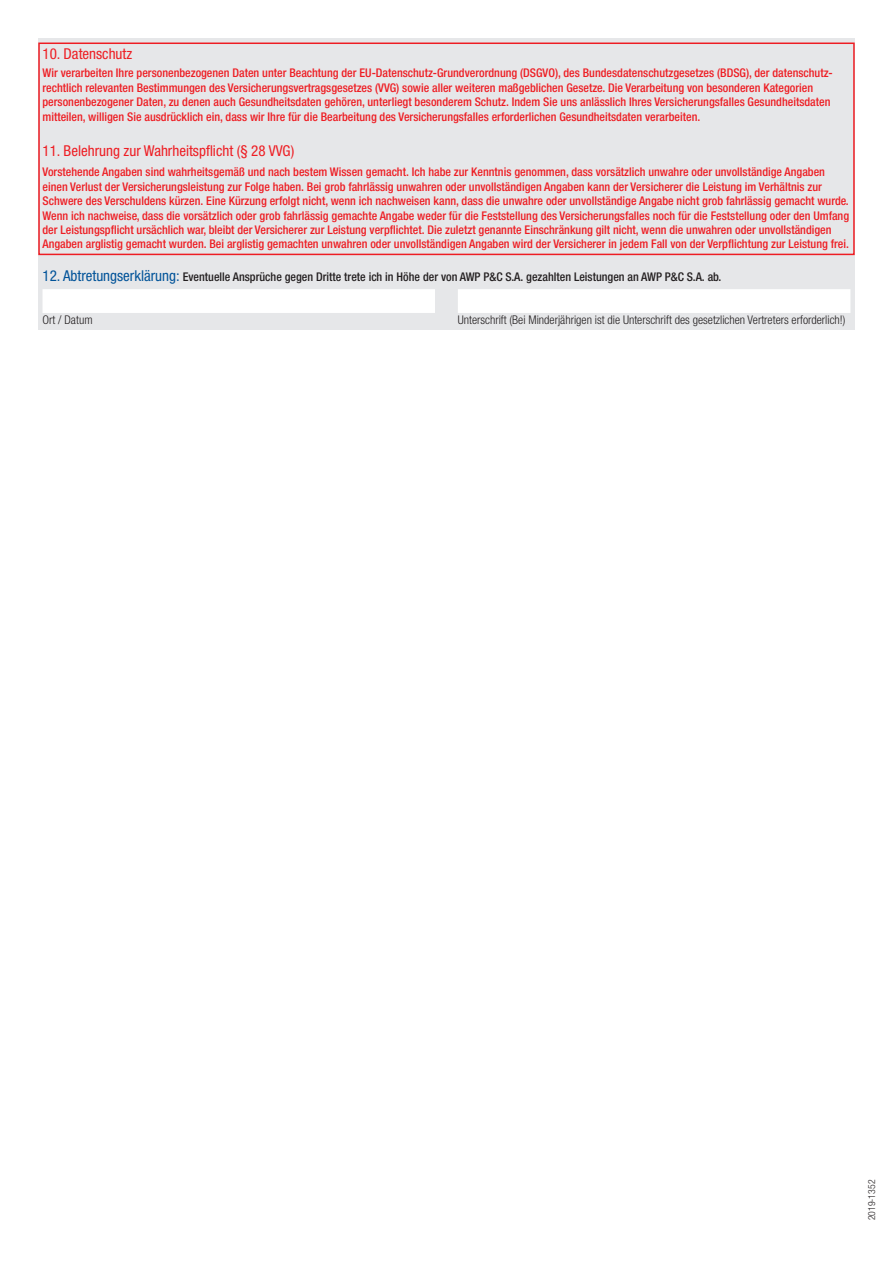
<style>
.page{position:relative;width:893px;height:1263px;background:#fff}
.page>*{position:absolute;margin:0;border:0;box-sizing:border-box;transform-origin:0 0}
.t1{font:condensed 15px "Helvetica Neue LT";color:#ee1d23}
.t2{font:500 condensed 12px/14.4px "Helvetica Neue LT";color:#ee1d23}
.t3{font:500 condensed 12px "Helvetica Neue LT";color:#231f20}
.t4{font:300 condensed 12px "Helvetica Neue LT";color:#231f20}
.t5{font:300 condensed 9.75px "Helvetica Neue LT";color:#231f20}
.s1{font-weight:400;font-size:15px;color:#015399}
</style>
<div class="page">
<div style="left:38px;top:38px;width:817px;height:292px;background:#e6e7e9"></div>
<div style="left:43px;top:289px;width:807px;height:24px;background:#fff"></div>
<div style="left:38px;top:43px;width:817px;height:212px;border:2px solid #ee1d23"></div>
<p class="t1" style="left:43px;top:45px;width:91px">10. Datenschutz</p>
<p class="t2" style="left:43px;top:66px;width:792px">Wir verarbeiten Ihre personenbezogenen Daten unter Beachtung der EU-Datenschutz-Grundverordnung (DSGVO), des Bundesdatenschutzgesetzes (BDSG), der datenschutz&shy;rechtlich relevanten Bestimmungen des Versicherungsvertragsgesetzes (VVG) sowie aller weiteren maßgeblichen Gesetze. Die Verarbeitung von besonderen Kategorien personenbezogener Daten, zu denen auch Gesundheitsdaten gehören, unterliegt besonderem Schutz. Indem Sie uns anlässlich Ihres Versicherungsfalles Gesundheitsdaten mitteilen, willigen Sie ausdrücklich ein, dass wir Ihre für die Bearbeitung des Versicherungsfalles erforderlichen Gesundheitsdaten verarbeiten.</p>
<p class="t1" style="left:43px;top:142px;width:253px">11. Belehrung zur Wahrheitspflicht (§ 28 VVG)</p>
<p class="t2" style="left:43px;top:165px;width:808px">Vorstehende Angaben sind wahrheitsgemäß und nach bestem Wissen gemacht. Ich habe zur Kenntnis genommen, dass vorsätzlich unwahre oder unvollständige Angaben einen Verlust der Versicherungsleistung zur Folge haben. Bei grob fahrlässig unwahren oder unvollständigen Angaben kann der Versicherer die Leistung im Verhältnis zur Schwere des Verschuldens kürzen. Eine Kürzung erfolgt nicht, wenn ich nachweisen kann, dass die unwahre oder unvollständige Angabe nicht grob fahrlässig gemacht wurde.<br>Wenn ich nachweise, dass die vorsätzlich oder grob fahrlässig gemachte Angabe weder für die Feststellung des Versicherungsfalles noch für die Feststellung oder den Umfang der Leistungspflicht ursächlich war, bleibt der Versicherer zur Leistung verpflichtet. Die zuletzt genannte Einschränkung gilt nicht, wenn die unwahren oder unvollständigen Angaben arglistig gemacht wurden. Bei arglistig gemachten unwahren oder unvollständigen Angaben wird der Versicherer in jedem Fall von der Verpflichtung zur Leistung frei.</p>
<p class="t3" style="left:43px;top:269px;width:680px"><span class="s1">12. Abtretungserklärung:</span> Eventuelle Ansprüche gegen Dritte trete ich in Höhe der von AWP P&amp;C S.A. gezahlten Leistungen an AWP P&amp;C S.A. ab.</p>
<p class="t4" style="left:43px;top:312px;width:52px">Ort / Datum</p>
<p class="t4" style="left:458px;top:312px;width:389px">Unterschrift (Bei Minderjährigen ist die Unterschrift des gesetzlichen Vertreters erforderlich!)</p>
<p class="t5" style="left:866px;top:1220px;width:42px;rotate:-90deg">2019-1352</p>
</div>
